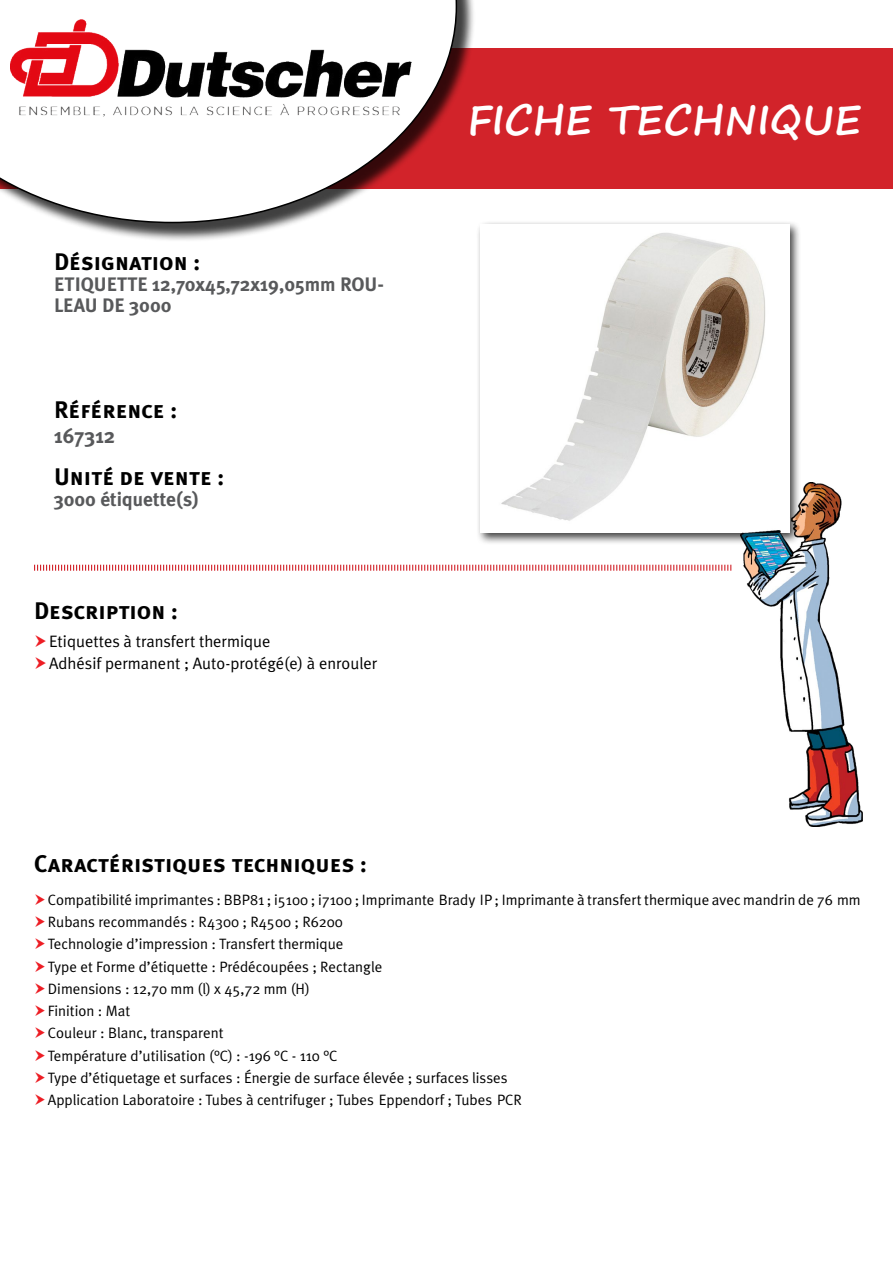
<style>
.page{position:relative;width:893px;height:1263px;background:#fff}
.page>*{position:absolute;margin:0;border:0;box-sizing:border-box;transform-origin:0 0}
.t1{font:700 40.5px "Segoe Print";color:#fff}
.t2{font:24px "Meta Plus Bold Caps";color:#000}
.t3{font:700 21px "Meta Plus";color:#58595b}
.t4{font:700 19.5px/21px "Meta Plus";color:#58595b}
.t5{font:16.5px/22.2px "Meta Plus Normal";color:#000}
.t6{font:15px/22.2px "Meta Plus Normal";color:#000}
</style>
<div class="page">
<div style="left:0;top:49px;width:893px;height:140px;background:#d2232a"></div>
<div style="left:0;top:0;width:475px;height:242px;background:#000;opacity:.75"></div>
<svg style="left:0;top:0;width:457px;height:223px"></svg>
<div style="left:476px;top:220px;width:326px;height:325px;background:#000;opacity:.75"></div>
<img style="left:480px;top:224px;width:309px;height:309px">
<svg style="left:34px;top:564px;width:698px;height:7px"></svg>
<img style="left:741px;top:483px;width:121px;height:343px">
<h2 class="t2" style="left:54px;top:248px;width:148px">Désignation :</h2>
<h3 class="t4" style="left:54px;top:274px;width:332px">ETIQUETTE 12,70x45,72x19,05mm ROU-<br>LEAU DE 3000</h3>
<h2 class="t2" style="left:54px;top:396px;width:125px">Référence :</h2>
<h3 class="t3" style="left:54px;top:424px;width:63px">167312</h3>
<h2 class="t2" style="left:54px;top:463px;width:172px">Unité de vente :</h2>
<h3 class="t4" style="left:54px;top:489px;width:146px">3000 étiquette(s)</h3>
<h2 class="t2" style="left:34px;top:596px;width:146px">Description :</h2>
<p class="t5" style="left:49px;top:630px;width:330px">Etiquettes à transfert thermique<br>Adhésif permanent ; Auto-protégé(e) à enrouler</p>
<h2 class="t2" style="left:34px;top:850px;width:335px">Caractéristiques techniques :</h2>
<h1 class="t1" style="left:467px;top:83px;width:395px">FICHE TECHNIQUE</h1>
<p class="t6" style="left:48px;top:888px;width:814px">Compatibilité imprimantes : BBP81 ; i5100 ; i7100 ; Imprimante Brady IP ; Imprimante à transfert thermique avec mandrin de 76 mm Rubans recommandés : R4300 ; R4500 ; R6200<br>Technologie d’impression : Transfert thermique<br>Type et Forme d’étiquette : Prédécoupées ; Rectangle<br>Dimensions : 12,70 mm (l) x 45,72 mm (H)<br>Finition : Mat<br>Couleur : Blanc, transparent<br>Température d’utilisation (°C) : -196 °C - 110 °C<br>Type d’étiquetage et surfaces : Énergie de surface élevée ; surfaces lisses<br>Application Laboratoire : Tubes à centrifuger ; Tubes Eppendorf ; Tubes PCR</p>
</div>
